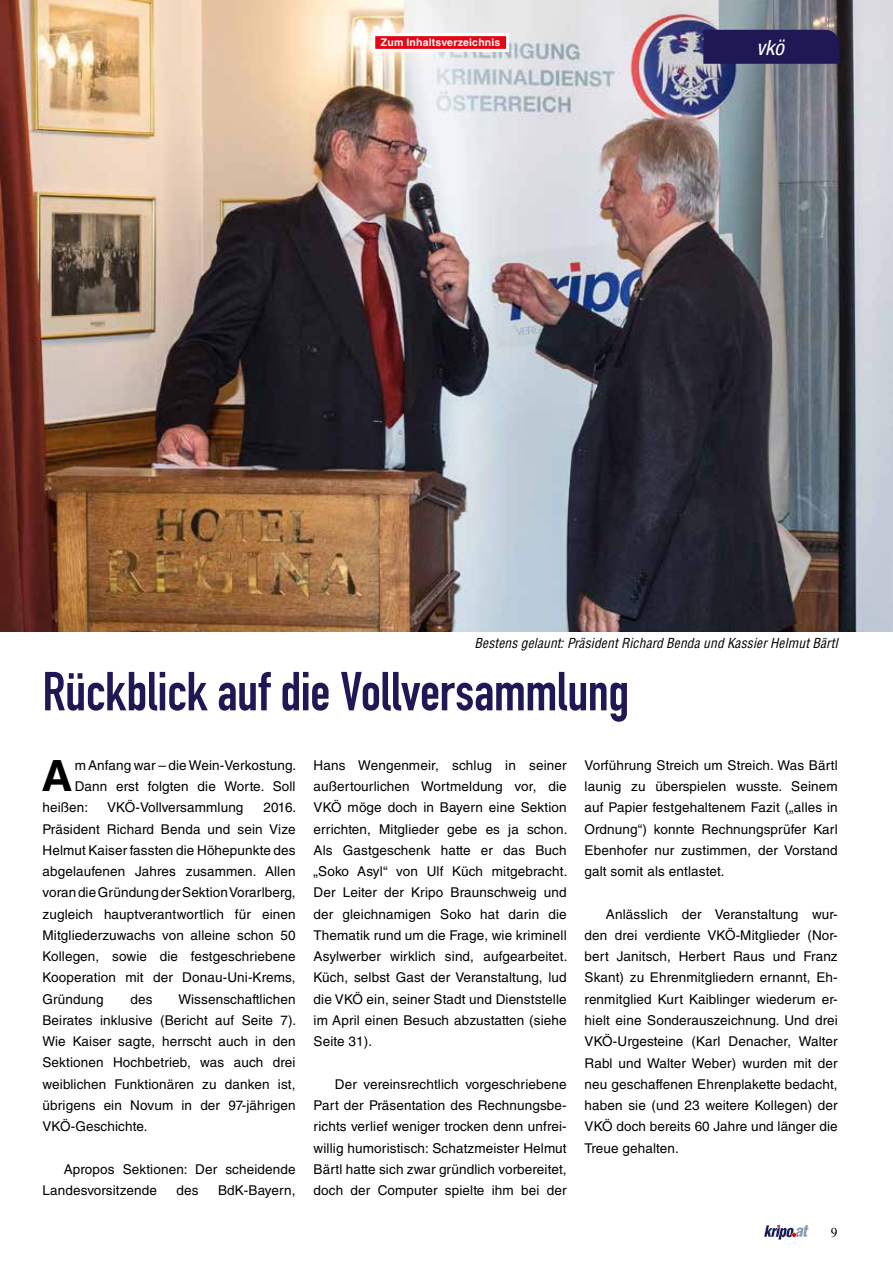
<style>
.page{position:relative;width:893px;height:1263px;background:#fff}
.page>*{position:absolute;margin:0;border:0;box-sizing:border-box;transform-origin:0 0}
.t1{font:54px "DIN Engschrift";letter-spacing:-.005em;color:#1e1954}
.t2{font:700 43.05px "Helvetica LT Std";color:#000}
.t3{font:italic condensed 21px "Helvetica Neue";color:#fff}
.t4{font:13.5px/21.3px "Helvetica LT Std";letter-spacing:.01em;color:#000;text-align:justify}
.t5{font:italic condensed 13.5px "Helvetica LT Std";letter-spacing:.01em;color:#000}
.t6{font:13.5px "Times New Roman";color:#000}
.t7{font:700 10.5px "Helvetica LT Std";letter-spacing:.015em;color:#fff}
</style>
<div class="page">
<svg style="left:764px;top:1225px;width:45px;height:15px"></svg>
<img style="left:0;top:0;width:893px;height:631px">
<div style="left:703px;top:30px;width:136px;height:34px;background:#1e1954"></div>
<div style="left:374px;top:35px;width:134px;height:15px;background:#e30613"></div>
<div style="left:372px;top:33px;width:137px;height:19px;border:3px solid #fff"></div>
<p class="t7" style="left:381px;top:36px;width:121px">Zum Inhaltsverzeichnis</p>
<h3 class="t3" style="left:756px;top:35px;width:29px">vkö</h3>
<p class="t5" style="left:475px;top:634px;width:365px">Bestens gelaunt: Präsident Richard Benda und Kassier Helmut Bärtl</p>
<h1 class="t1" style="left:43px;top:660px;width:588px">Rückblick auf die Vollversammlung</h1>
<h2 class="t2" style="left:42px;top:749px;width:33px">A</h2>
<p class="t4" style="left:75px;top:754px;width:223px">m Anfang war – die Wein-Verkostung.</p>
<p class="t4" style="left:75px;top:775px;width:222px">Dann erst folgten die Worte. Soll</p>
<p class="t4" style="left:43px;top:797px;width:47px">heißen:</p>
<p class="t4" style="left:107px;top:797px;width:138px">VKÖ-Vollversammlung</p>
<p class="t4" style="left:43px;top:797px;width:255px;text-indent:221px">2016.<br>Präsident Richard Benda und sein Vize Helmut Kaiser fassten die Höhepunkte des abgelaufenen Jahres zusammen. Allen voran die Gründung der Sektion Vorarlberg, zugleich hauptverantwortlich für einen Mitgliederzuwachs von alleine schon 50<br>Kollegen, sowie die festgeschriebene Kooperation mit der Donau-Uni-Krems, Gründung</p>
<p class="t4" style="left:43px;top:988px;width:255px;text-indent:136px">Wissenschaftlichen Beirates inklusive (Bericht auf Seite 7).<br>Wie Kaiser sagte, herrscht auch in den Sektionen Hochbetrieb, was auch drei weiblichen Funktionären zu danken ist, übrigens ein Novum in der 97-jährigen VKÖ-Geschichte.</p>
<p class="t4" style="left:43px;top:1158px;width:255px;text-indent:21px">Apropos Sektionen: Der scheidende<br>Landesvorsitzende</p>
<p class="t4" style="left:130px;top:988px;width:24px">des</p>
<p class="t4" style="left:176px;top:1179px;width:24px">des</p>
<p class="t4" style="left:218px;top:1179px;width:79px">BdK-Bayern,</p>
<p class="t4" style="left:314px;top:754px;width:255px">Hans Wengenmeir, schlug in seiner außertourlichen Wortmeldung vor, die VKÖ möge doch in Bayern eine Sektion errichten, Mitglieder gebe es ja schon.<br>Als Gastgeschenk hatte er das Buch „Soko Asyl“ von Ulf Küch mitgebracht.<br>Der Leiter der Kripo Braunschweig und der gleichnamigen Soko hat darin die Thematik rund um die Frage, wie kriminell Asylwerber wirklich sind, aufgearbeitet.<br>Küch, selbst Gast der Veranstaltung, lud die VKÖ ein, seiner Stadt und Dienststelle im April einen Besuch abzustatten (siehe Seite 31).</p>
<p class="t4" style="left:314px;top:1073px;width:255px;text-indent:21px">Der vereinsrechtlich vorgeschriebene Part der Präsentation des Rechnungsbe&shy;richts verlief weniger trocken denn unfrei&shy;willig humoristisch: Schatzmeister Helmut Bärtl hatte sich zwar gründlich vorbereitet, doch der Computer spielte ihm bei der</p>
<p class="t4" style="left:585px;top:754px;width:255px">Vorführung Streich um Streich. Was Bärtl launig zu überspielen wusste. Seinem auf Papier festgehaltenem Fazit („alles in Ordnung“) konnte Rechnungsprüfer Karl Ebenhofer nur zustimmen, der Vorstand galt somit als entlastet.</p>
<p class="t4" style="left:585px;top:903px;width:255px;text-indent:21px">Anlässlich der Veranstaltung wur&shy;den drei verdiente VKÖ-Mitglieder (Nor&shy;bert Janitsch, Herbert Raus und Franz Skant) zu Ehrenmitgliedern ernannt, Eh&shy;renmitglied Kurt Kaiblinger wiederum er&shy;hielt eine Sonderauszeichnung. Und drei VKÖ-Urgesteine (Karl Denacher, Walter Rabl und Walter Weber) wurden mit der neu geschaffenen Ehrenplakette bedacht, haben sie (und 23 weitere Kollegen) der VKÖ doch bereits 60 Jahre und länger die Treue gehalten.</p>
<p class="t6" style="left:831px;top:1223px;width:8px">9</p>
</div>
